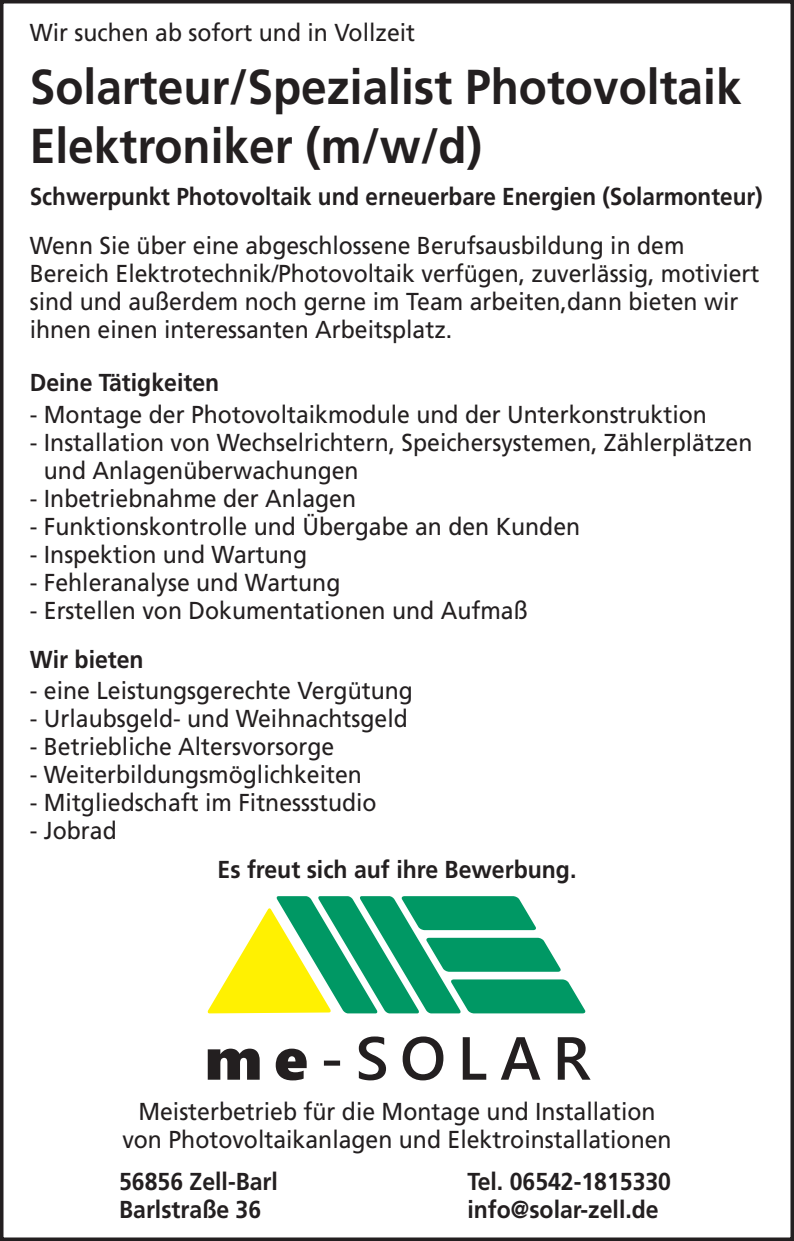
<style>
.page{position:relative;width:794px;height:1241px;background:#fff}
.page>*{position:absolute;margin:0;border:0;box-sizing:border-box;transform-origin:0 0}
.t1{font:700 49px/59.5px "Frutiger LT Pro";color:#231f20;scale:.94 1}
.t2{font:24.5px/28px "Frutiger LT Pro";color:#231f20;scale:.94 1}
.t3{font:700 24.5px "Frutiger LT Pro";color:#231f20;scale:.94 1}
.t4{font:700 24.5px "Frutiger LT Pro";color:#231f20;scale:.92 1}
.s1{color:#fff}
</style>
<div class="page">
<div style="left:0;top:0;width:794px;height:1240px;border:4px solid #231f20"></div>
<svg style="left:208px;top:1036px;width:382px;height:44px"></svg>
<svg style="left:207px;top:896px;width:379px;height:117px"></svg>
<p class="t2" style="left:30px;top:18px;width:411px">Wir suchen ab sofort und in Vollzeit</p>
<h1 class="t1" style="left:30px;top:57px;width:759px">Solarteur/Spezialist Photovoltaik<br>Elektroniker (m/w/d)</h1>
<p class="t4" style="left:30px;top:182px;width:798px">Schwerpunkt Photovoltaik und erneuerbare Energien (Solarmonteur)</p>
<p class="t2" style="left:30px;top:232px;width:778px">Wenn Sie über eine abgeschlossene Berufsausbildung in dem Bereich Elektrotechnik/Photovoltaik verfügen, zuverlässig, motiviert sind und außerdem noch gerne im Team arbeiten,dann bieten wir ihnen einen interessanten Arbeitsplatz.</p>
<p class="t3" style="left:30px;top:368px;width:203px">Deine Tätigkeiten</p>
<p class="t2" style="left:30px;top:400px;width:722px">- Montage der Photovoltaikmodule und der Unterkonstruktion</p>
<p class="t2" style="left:30px;top:428px;width:770px">- Installation von Wechselrichtern, Speichersystemen, Zählerplätzen</p>
<p class="t2" style="left:30px;top:456px;width:351px"><span class="s1">-</span> und Anlagenüberwachungen</p>
<p class="t2" style="left:30px;top:484px;width:349px">- Inbetriebnahme der Anlagen</p>
<p class="t2" style="left:30px;top:512px;width:587px">- Funktionskontrolle und Übergabe an den Kunden</p>
<p class="t2" style="left:30px;top:540px;width:296px">- Inspektion und Wartung</p>
<p class="t2" style="left:30px;top:568px;width:332px">- Fehleranalyse und Wartung</p>
<p class="t2" style="left:30px;top:596px;width:531px">- Erstellen von Dokumentationen und Aufmaß</p>
<p class="t3" style="left:30px;top:644px;width:123px">Wir bieten</p>
<p class="t2" style="left:30px;top:676px;width:409px">- eine Leistungsgerechte Vergütung</p>
<p class="t2" style="left:30px;top:704px;width:404px">- Urlaubsgeld- und Weihnachtsgeld</p>
<p class="t2" style="left:30px;top:732px;width:326px">- Betriebliche Altersvorsorge</p>
<p class="t2" style="left:30px;top:760px;width:355px">- Weiterbildungsmöglichkeiten</p>
<p class="t2" style="left:30px;top:788px;width:370px">- Mitgliedschaft im Fitnessstudio</p>
<p class="t2" style="left:30px;top:816px;width:94px">- Jobrad</p>
<p class="t3" style="left:217px;top:854px;width:383px">Es freut sich auf ihre Bewerbung.</p>
<p class="t2" style="left:122px;top:1096px;width:586px;text-align:center">Meisterbetrieb für die Montage und Installation von Photovoltaikanlagen und Elektroinstallationen</p>
<p class="t3" style="left:119px;top:1166px;width:170px">56856 Zell-Barl</p>
<p class="t3" style="left:467px;top:1166px;width:218px">Tel. 06542-1815330</p>
<p class="t3" style="left:119px;top:1194px;width:153px">Barlstraße 36</p>
<p class="t3" style="left:467px;top:1194px;width:205px">info@solar-zell.de</p>
</div>
